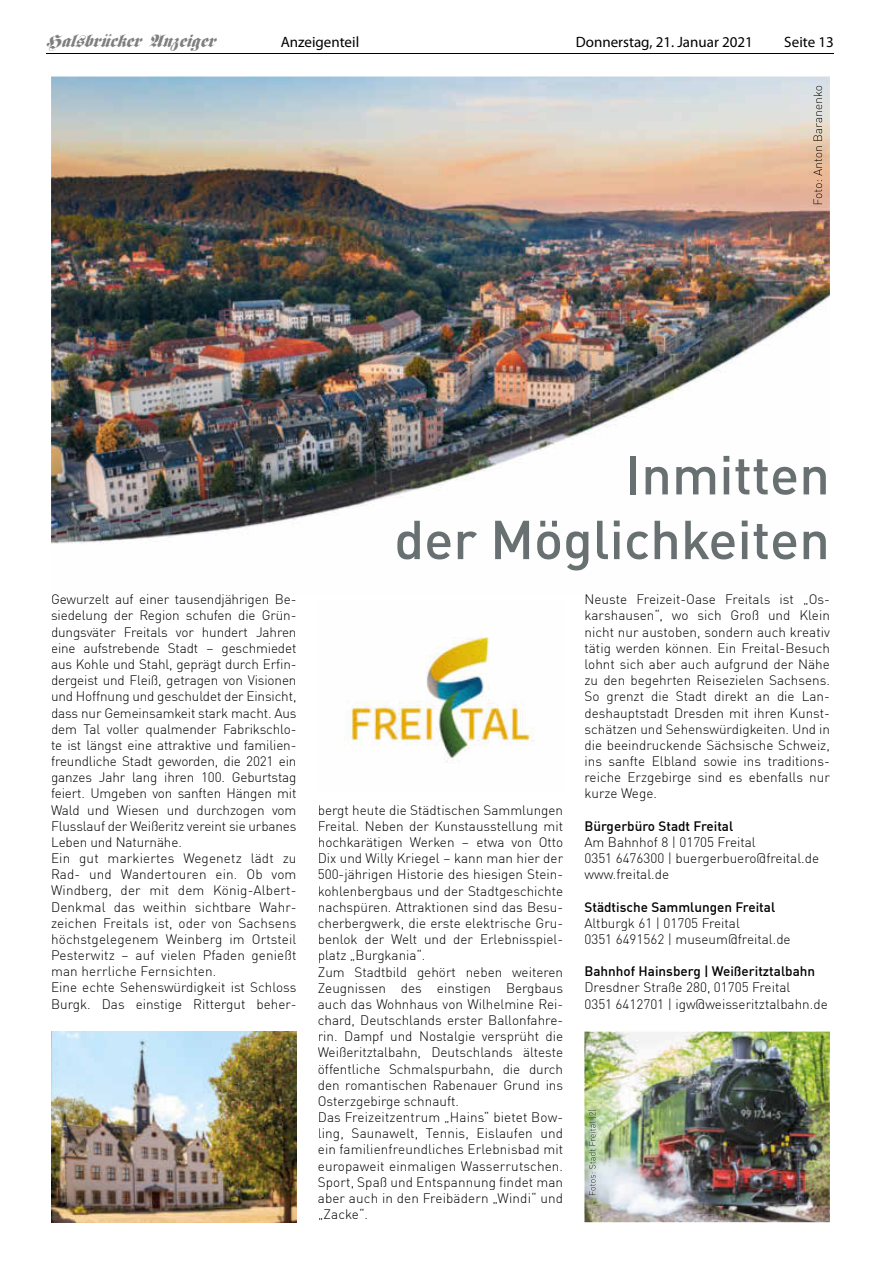
<style>
.page{position:relative;width:881px;height:1263px;background:#fff}
.page>*{position:absolute;margin:0;border:0;box-sizing:border-box;transform-origin:0 0}
.t1{font:500 53.85px/64.7px "DIN Pro";color:#687072;text-align:right}
.t2{font:18px "TT3 A15 OI00";letter-spacing:-.005em;color:#7f7f7f}
.t3{font:15px "Myriad Pro Regular 13";color:#000}
.t4{font:300 13.5px/16.2px "DIN Pro";color:#000}
.t5{font:500 13.5px "DIN Pro";color:#000}
</style>
<div class="page">
<hr style="left:46px;top:53px;width:787px;height:1px;background:#000">
<img style="left:51px;top:77px;width:778px;height:467px">
<img style="left:344px;top:637px;width:191px;height:125px">
<img style="left:51px;top:1031px;width:245px;height:191px">
<img style="left:584px;top:1031px;width:245px;height:191px">
<img style="left:813px;top:86px;width:8px;height:118px">
<img style="left:588px;top:1110px;width:8px;height:27px">
<h2 class="t2" style="left:46px;top:35px;width:170px">Halsbrücker Anzeiger</h2>
<p class="t3" style="left:280px;top:33px;width:80px">Anzeigenteil</p>
<p class="t3" style="left:575px;top:33px;width:179px">Donnerstag, 21. Januar 2021</p>
<p class="t3" style="left:784px;top:33px;width:51px">Seite 13</p>
<p class="t4" style="left:51px;top:590px;width:247px">Gewurzelt auf einer tausendjährigen Be&shy;siedelung der Region schufen die Grün&shy;dungsväter Freitals vor hundert Jahren eine aufstrebende Stadt – geschmiedet aus Kohle und Stahl, geprägt durch Erfin&shy;dergeist und Fleiß, getragen von Visionen und Hoffnung und geschuldet der Einsicht, dass nur Gemeinsamkeit stark macht. Aus dem Tal voller qualmender Fabrikschlo&shy;te ist längst eine attraktive und familien&shy;freundliche Stadt geworden, die 2021 ein ganzes Jahr lang ihren 100. Geburtstag feiert. Umgeben von sanften Hängen mit Wald und Wiesen und durchzogen vom Flusslauf der Weißeritz vereint sie urbanes Leben und Naturnähe.<br>Ein gut markiertes Wegenetz lädt zu Rad- und Wandertouren ein. Ob vom Windberg, der mit dem König-Albert-Denkmal das weithin sichtbare Wahr&shy;zeichen Freitals ist, oder von Sachsens höchstgelegenem Weinberg im Ortsteil Pesterwitz – auf vielen Pfaden genießt man herrliche Fernsichten.<br>Eine echte Sehenswürdigkeit ist Schloss Burgk. Das einstige Rittergut beher-</p>
<h1 class="t1" style="left:394px;top:439px;width:437px">Inmitten<br>der Möglichkeiten</h1>
<p class="t4" style="left:317px;top:801px;width:247px">bergt heute die Städtischen Sammlungen Freital. Neben der Kunstausstellung mit hochkarätigen Werken – etwa von Otto Dix und Willy Kriegel – kann man hier der 500-jährigen Historie des hiesigen Stein&shy;kohlenbergbaus und der Stadtgeschichte nachspüren. Attraktionen sind das Besu&shy;cherbergwerk, die erste elektrische Gru&shy;benlok der Welt und der Erlebnisspiel&shy;platz „Burgkania“.<br>Zum Stadtbild gehört neben weiteren Zeugnissen des einstigen Bergbaus auch das Wohnhaus von Wilhelmine Rei&shy;chard, Deutschlands erster Ballonfahre&shy;rin. Dampf und Nostalgie versprüht die Weißeritztalbahn, Deutschlands älteste öffentliche Schmalspurbahn, die durch den romantischen Rabenauer Grund ins Osterzgebirge schnauft.<br>Das Freizeitzentrum „Hains“ bietet Bow&shy;ling, Saunawelt, Tennis, Eislaufen und ein familienfreundliches Erlebnisbad mit europaweit einmaligen Wasserrutschen.<br>Sport, Spaß und Entspannung findet man aber auch in den Freibädern „Windi“ und „Zacke“.</p>
<p class="t4" style="left:584px;top:590px;width:247px;text-align:justify">Neuste Freizeit-Oase Freitals ist „Os&shy;karshausen“, wo sich Groß und Klein nicht nur austoben, sondern auch kreativ tätig werden können. Ein Freital-Besuch lohnt sich aber auch aufgrund der Nähe zu den begehrten Reisezielen Sachsens.<br>So grenzt die Stadt direkt an die Lan&shy;deshauptstadt Dresden mit ihren Kunst&shy;schätzen und Sehenswürdigkeiten. Und in die beeindruckende Sächsische Schweiz, ins sanfte Elbland sowie ins traditions&shy;reiche Erzgebirge sind es ebenfalls nur kurze Wege.</p>
<p class="t5" style="left:584px;top:815px;width:150px">Bürgerbüro Stadt Freital</p>
<p class="t4" style="left:584px;top:833px;width:236px">Am Bahnhof 8 | 01705 Freital<br>0351 6476300 | buergerbuero@freital.de www.freital.de</p>
<p class="t5" style="left:584px;top:896px;width:192px">Städtische Sammlungen Freital</p>
<p class="t4" style="left:584px;top:914px;width:208px">Altburgk 61 | 01705 Freital<br>0351 6491562 | museum@freital.de</p>
<p class="t5" style="left:584px;top:961px;width:232px">Bahnhof Hainsberg | Weißeritztalbahn</p>
<p class="t4" style="left:584px;top:978px;width:245px">Dresdner Straße 280, 01705 Freital<br>0351 6412701 | igw@weisseritztalbahn.de</p>
</div>
